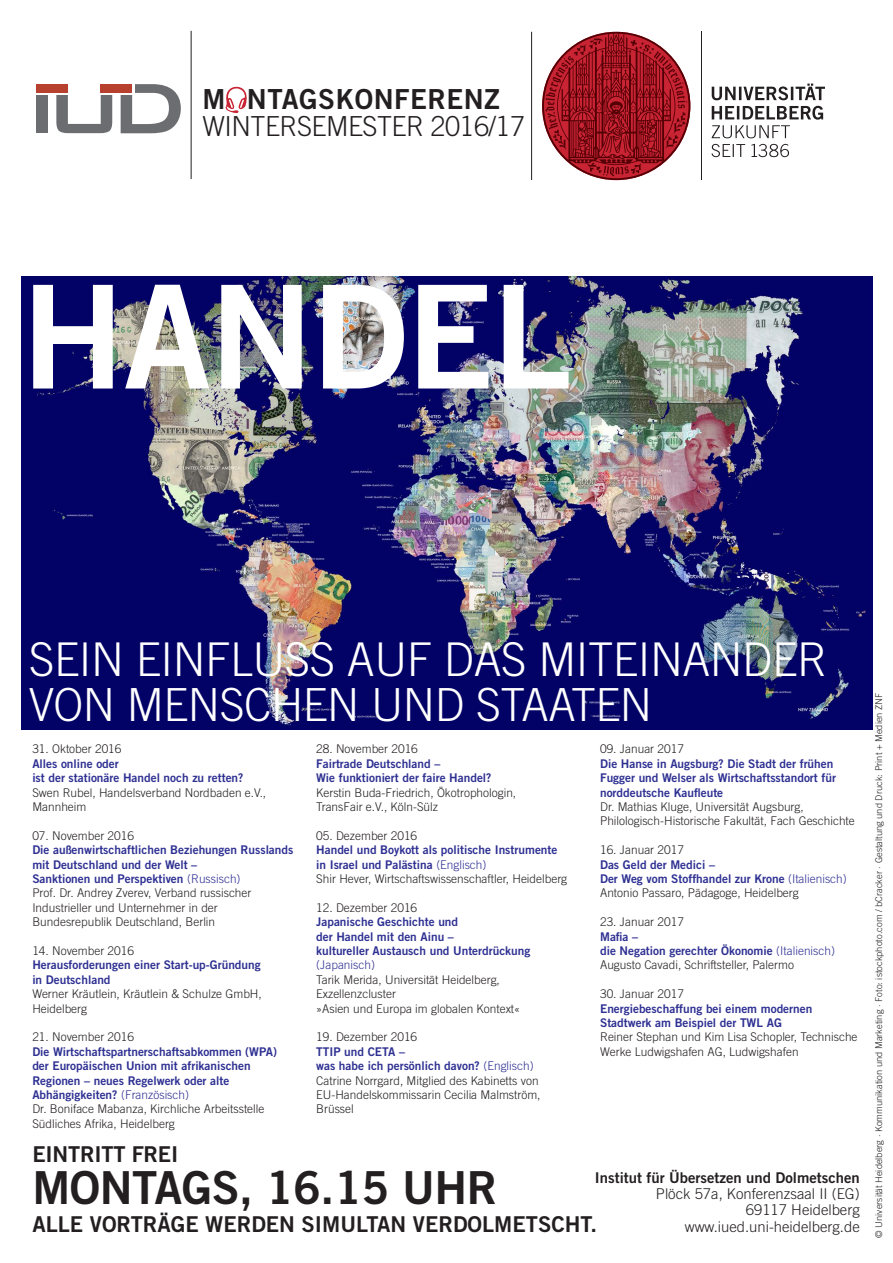
<style>
.page{position:relative;width:893px;height:1263px;background:#fff}
.page>*{position:absolute;margin:0;border:0;box-sizing:border-box;transform-origin:0 0}
.t1{font:143.55px "Trade Gothic LT Pro Bd 2";letter-spacing:-.01em;color:#fff}
.t2{font:300 46.5px "Trade Gothic LT Pro";letter-spacing:-.01em;color:#fff}
.t3{font:300 45.6px "Trade Gothic LT Pro";color:#fff}
.t4{font:45.53px "Trade Gothic LT Pro Bd 2";letter-spacing:-.01em;color:#231f20}
.t5{font:27.67px "Trade Gothic LT Pro Bd 2";letter-spacing:.02em;color:#231f20}
.t6{font:300 27.6px "Trade Gothic LT Pro";color:#231f20}
.t7{font:21.83px "Trade Gothic LT Pro Bd 2";color:#231f20}
.t8{font:300 14.85px/16px "Trade Gothic LT Pro";color:#231f20;text-align:right}
.t9{font:14.85px "Trade Gothic LT Pro Bd 2";color:#231f20}
.t10{font:300 12px/14.4px "Trade Gothic LT Pro";color:#231f20}
.t11{font:12px/14.4px "Trade Gothic LT Pro Bd 2";color:#2e3092}
.t12{font:300 12px "Trade Gothic LT Pro";color:#2e3092}
.t13{font:300 9.3px "Trade Gothic LT Pro";color:#231f20}
.s1{font-family:"Trade Gothic LT Pro";font-weight:300}
</style>
<div class="page">
<img style="left:22px;top:276px;width:850px;height:454px">
<svg style="left:711px;top:144px;width:78px;height:13px"></svg>
<svg style="left:712px;top:106px;width:111px;height:32px"></svg>
<svg style="left:712px;top:84px;width:113px;height:16px"></svg>
<hr style="left:701px;top:32px;width:1px;height:148px;background:#231f20">
<svg style="left:542px;top:32px;width:148px;height:148px"></svg>
<hr style="left:531px;top:32px;width:1px;height:148px;background:#231f20">
<hr style="left:191px;top:31px;width:1px;height:148px;background:#231f20">
<svg style="left:121px;top:84px;width:60px;height:49px"></svg>
<div style="left:119px;top:82px;width:15px;height:13px;background:#fff"></div>
<svg style="left:56px;top:95px;width:56px;height:38px"></svg>
<div style="left:36px;top:95px;width:12px;height:38px;background:#6c6d70"></div>
<div style="left:36px;top:84px;width:32px;height:9px;background:#b7402f"></div>
<div style="left:101px;top:84px;width:31px;height:9px;background:#b7402f"></div>
<svg style="left:225px;top:86px;width:22px;height:27px"></svg>
<h3 class="t5" style="left:203px;top:81px;width:299px">M NTAGSKONFERENZ</h3>
<h3 class="t6" style="left:203px;top:110px;width:324px">WINTERSEMESTER 2016/17</h3>
<h1 class="t1" style="left:21px;top:248px;width:553px">HANDEL</h1>
<h2 class="t2" style="left:29px;top:632px;width:800px">SEIN EINFLUSS AUF DAS MITEINANDER</h2>
<h3 class="t3" style="left:29px;top:677px;width:625px">VON MENSCHEN UND STAATEN</h3>
<p class="t10" style="left:32px;top:742px;width:91px">31. Oktober 2016</p>
<p class="t11" style="left:32px;top:756px;width:213px">Alles online oder<br>ist der stationäre Handel noch zu retten?</p>
<p class="t10" style="left:32px;top:785px;width:235px">Swen Rubel, Handelsverband Nordbaden e.V.,<br>Mannheim</p>
<p class="t10" style="left:32px;top:828px;width:103px">07. November 2016</p>
<p class="t11" style="left:32px;top:842px;width:263px">Die außenwirtschaftlichen Beziehungen Russlands mit Deutschland und der Welt –<br>Sanktionen und Perspektiven <span class="s1">(Russisch)</span></p>
<p class="t10" style="left:32px;top:886px;width:221px">Prof. Dr. Andrey Zverev, Verband russischer<br>Industrieller und Unternehmer in der<br>Bundesrepublik Deutschland, Berlin</p>
<p class="t10" style="left:32px;top:943px;width:103px">14. November 2016</p>
<p class="t11" style="left:32px;top:958px;width:230px">Herausforderungen einer Start-up-Gründung in Deutschland</p>
<p class="t10" style="left:32px;top:987px;width:231px">Werner Kräutlein, Kräutlein &amp; Schulze GmbH,<br>Heidelberg</p>
<p class="t10" style="left:32px;top:1030px;width:103px">21. November 2016</p>
<p class="t11" style="left:32px;top:1044px;width:246px">Die Wirtschaftspartnerschaftsabkommen (WPA) der Europäischen Union mit afrikanischen Regionen – neues Regelwerk oder alte Abhängigkeiten? <span class="s1">(Französisch)</span></p>
<p class="t10" style="left:32px;top:1102px;width:234px">Dr. Boniface Mabanza, Kirchliche Arbeitsstelle<br>Südliches Afrika, Heidelberg</p>
<p class="t10" style="left:316px;top:742px;width:103px">28. November 2016</p>
<p class="t11" style="left:316px;top:756px;width:177px">Fairtrade Deutschland –<br>Wie funktioniert der faire Handel?</p>
<p class="t10" style="left:316px;top:785px;width:202px">Kerstin Buda-Friedrich, Ökotrophologin,<br>TransFair e.V., Köln-Sülz</p>
<p class="t10" style="left:316px;top:828px;width:103px">05. Dezember 2016</p>
<p class="t11" style="left:316px;top:842px;width:243px">Handel und Boykott als politische Instrumente in Israel und Palästina <span class="s1">(Englisch)</span></p>
<p class="t10" style="left:316px;top:871px;width:252px">Shir Hever, Wirtschaftswissenschaftler, Heidelberg</p>
<p class="t10" style="left:316px;top:900px;width:103px">12. Dezember 2016</p>
<p class="t11" style="left:316px;top:914px;width:216px">Japanische Geschichte und<br>der Handel mit den Ainu –<br>kultureller Austausch und Unterdrückung</p>
<p class="t12" style="left:316px;top:958px;width:60px">(Japanisch)</p>
<p class="t10" style="left:316px;top:972px;width:205px">Tarik Merida, Universität Heidelberg,<br>Exzellenzcluster<br>»Asien und Europa im globalen Kontext«</p>
<p class="t10" style="left:316px;top:1030px;width:103px">19. Dezember 2016</p>
<p class="t11" style="left:316px;top:1044px;width:219px">TTIP und CETA –<br>was habe ich persönlich davon? <span class="s1">(Englisch)</span></p>
<p class="t10" style="left:316px;top:1073px;width:226px">Catrine Norrgard, Mitglied des Kabinetts von<br>EU-Handelskommissarin Cecilia Malmström,<br>Brüssel</p>
<p class="t10" style="left:600px;top:742px;width:85px">09. Januar 2017</p>
<p class="t11" style="left:600px;top:756px;width:237px">Die Hanse in Augsburg? Die Stadt der frühen<br>Fugger und Welser als Wirtschaftsstandort für norddeutsche Kaufleute</p>
<p class="t10" style="left:600px;top:799px;width:256px">Dr. Mathias Kluge, Universität Augsburg,<br>Philologisch-Historische Fakultät, Fach Geschichte</p>
<p class="t10" style="left:600px;top:843px;width:85px">16. Januar 2017</p>
<p class="t11" style="left:600px;top:857px;width:248px">Das Geld der Medici –<br>Der Weg vom Stoffhandel zur Krone <span class="s1">(Italienisch)</span></p>
<p class="t10" style="left:600px;top:886px;width:200px">Antonio Passaro, Pädagoge, Heidelberg</p>
<p class="t10" style="left:600px;top:915px;width:85px">23. Januar 2017</p>
<p class="t11" style="left:600px;top:929px;width:236px">Mafia –<br>die Negation gerechter Ökonomie <span class="s1">(Italienisch)</span></p>
<p class="t10" style="left:600px;top:958px;width:195px">Augusto Cavadi, Schriftsteller, Palermo</p>
<p class="t10" style="left:600px;top:987px;width:85px">30. Januar 2017</p>
<p class="t11" style="left:600px;top:1001px;width:214px">Energiebeschaffung bei einem modernen<br>Stadtwerk am Beispiel der TWL AG</p>
<p class="t10" style="left:600px;top:1030px;width:259px">Reiner Stephan und Kim Lisa Schopler, Technische<br>Werke Ludwigshafen AG, Ludwigshafen</p>
<h3 class="t7" style="left:32px;top:1141px;width:148px">EINTRITT FREI</h3>
<h3 class="t4" style="left:32px;top:1160px;width:466px">MONTAGS, 16.15 UHR</h3>
<h3 class="t7" style="left:32px;top:1210px;width:566px">ALLE VORTRÄGE WERDEN SIMULTAN VERDOLMETSCHT.</h3>
<p class="t9" style="left:595px;top:1169px;width:266px">Institut für Übersetzen und Dolmetschen</p>
<p class="t8" style="left:656px;top:1186px;width:205px">Plöck 57a, Konferenzsaal II (EG)<br>69117 Heidelberg www.iued.uni-heidelberg.de</p>
<p class="t13" style="left:873px;top:1237px;width:546px;rotate:-90deg">© Universität Heidelberg · Kommunikation und Marketing · Foto: istockphoto.com / bCracker · Gestaltung und Druck: Print + Medien ZNF</p>
</div>
